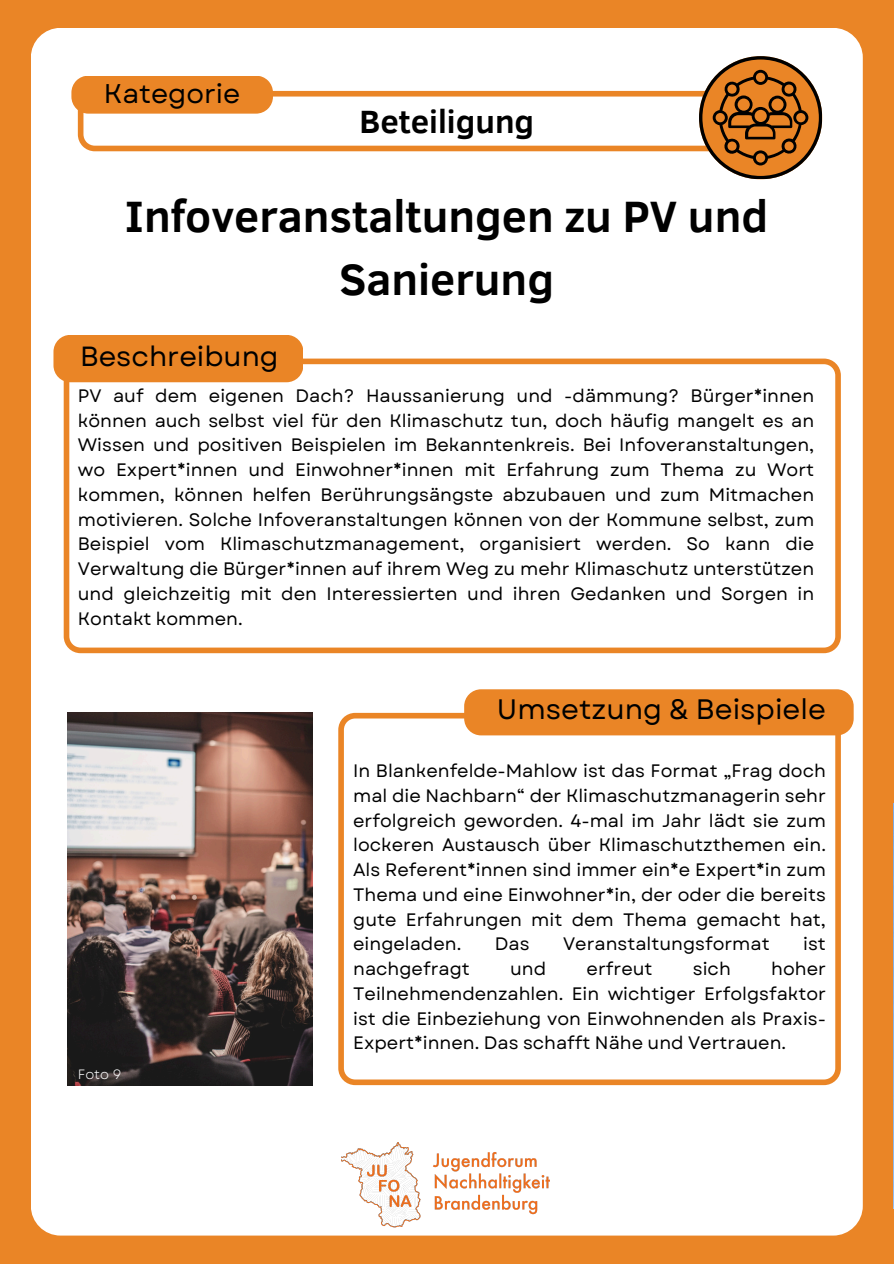
<style>
.page{position:relative;width:894px;height:1264px;background:#fff}
.page>*{position:absolute;margin:0;border:0;box-sizing:border-box;transform-origin:0 0}
.t1{font:700 45px/63px "Clear Sans";color:#000;text-align:center}
.t2{font:700 33px "Clear Sans";color:#000}
.t3{font:28.05px "Garet";color:#000}
.t4{font:27.75px "Garet";color:#000}
.t5{font:27px "Garet";color:#000}
.t6{font:18px/24.8px "Garet";color:#000;text-align:justify}
.t7{font:13.5px "Garet";color:#fff}
</style>
<div class="page">
<div style="left:0;top:0;width:893px;height:1263px;background:#ea8526"></div>
<div style="left:31px;top:28px;width:831px;height:1207px;background:#fff;border-radius:30px"></div>
<img style="left:893px;top:803px;width:1px;height:405px">
<img style="left:67px;top:713px;width:245px;height:372px">
<svg style="left:338px;top:713px;width:502px;height:372px"></svg>
<div style="left:464px;top:689px;width:389px;height:46px;background:#ea8526;border-radius:17px"></div>
<svg style="left:71px;top:56px;width:750px;height:123px"></svg>
<div style="left:53px;top:335px;width:250px;height:47px;background:#ea8526;border-radius:17px"></div>
<svg style="left:64px;top:358px;width:776px;height:295px"></svg>
<img style="left:341px;top:1142px;width:209px;height:86px">
<h1 class="t5" style="left:104px;top:74px;width:138px">Kategorie</h1>
<h3 class="t2" style="left:359px;top:97px;width:176px">Beteiligung</h3>
<h4 class="t1" style="left:125px;top:183px;width:644px">Infoveranstaltungen zu PV und<br>Sanierung</h4>
<h4 class="t4" style="left:80px;top:337px;width:200px">Beschreibung</h4>
<h3 class="t6" style="left:78px;top:383px;width:737px">PV auf dem eigenen Dach? Haussanierung und -dämmung? Bürger*innen können auch selbst viel für den Klimaschutz tun, doch häufig mangelt es an Wissen und positiven Beispielen im Bekanntenkreis. Bei Infoveranstaltungen, wo Expert*innen und Einwohner*innen mit Erfahrung zum Thema zu Wort kommen, können helfen Berührungsängste abzubauen und zum Mitmachen motivieren. Solche Infoveranstaltungen können von der Kommune selbst, zum Beispiel vom Klimaschutzmanagement, organisiert werden. So kann die Verwaltung die Bürger*innen auf ihrem Weg zu mehr Klimaschutz unterstützen und gleichzeitig mit den Interessierten und ihren Gedanken und Sorgen in Kontakt kommen.</h3>
<h2 class="t3" style="left:497px;top:689px;width:330px">Umsetzung &amp; Beispiele</h2>
<p class="t6" style="left:353px;top:758px;width:474px">In Blankenfelde-Mahlow ist das Format „Frag doch mal die Nachbarn“ der Klimaschutzmanagerin sehr erfolgreich geworden. 4-mal im Jahr lädt sie zum lockeren Austausch über Klimaschutzthemen ein.<br>Als Referent*innen sind immer ein*e Expert*in zum Thema und eine Einwohner*in, der oder die bereits gute Erfahrungen mit dem Thema gemacht hat, eingeladen.</p>
<p class="t6" style="left:495px;top:931px;width:36px">Das</p>
<p class="t6" style="left:563px;top:931px;width:208px">Veranstaltungsformat</p>
<p class="t6" style="left:803px;top:931px;width:24px">ist</p>
<p class="t7" style="left:78px;top:1064px;width:45px">Foto 9</p>
<p class="t6" style="left:353px;top:956px;width:118px">nachgefragt</p>
<p class="t6" style="left:510px;top:956px;width:38px">und</p>
<p class="t6" style="left:586px;top:956px;width:67px">erfreut</p>
<p class="t6" style="left:692px;top:956px;width:39px">sich</p>
<p class="t6" style="left:353px;top:956px;width:474px;text-indent:418px">hoher Teilnehmendenzahlen. Ein wichtiger Erfolgsfaktor ist die Einbeziehung von Einwohnenden als Praxis-Expert*innen. Das schafft Nähe und Vertrauen.</p>
</div>
